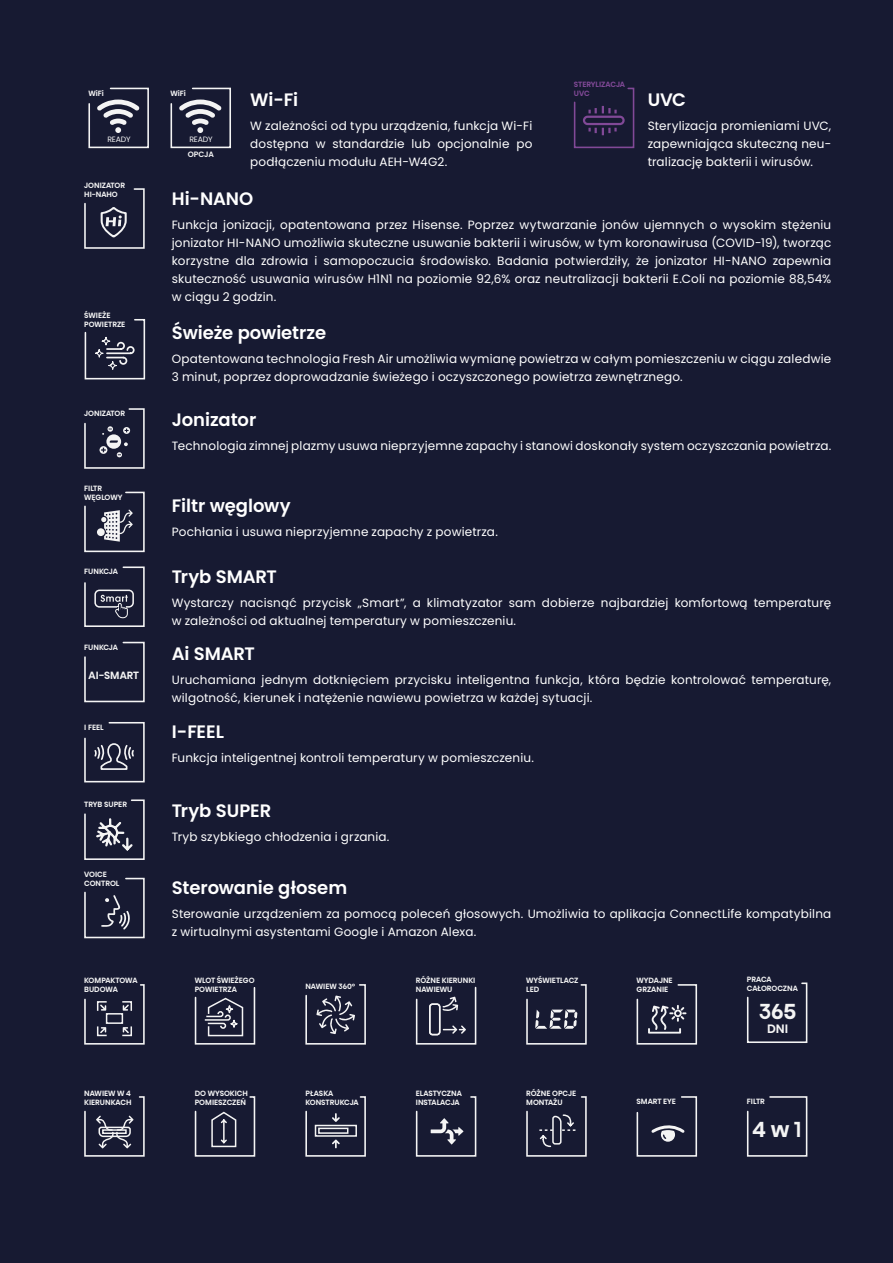
<style>
.page{position:relative;width:893px;height:1263px;background:#171a32}
.page>*{position:absolute;margin:0;border:0;box-sizing:border-box;transform-origin:0 0}
.t1{font:500 21.3px "Hisense Sans Alfabet";color:#f4f4f4}
.t2{font:600 18px "Poppins";letter-spacing:-.005em;color:#fff}
.t3{font:12px/18px "Poppins";letter-spacing:.015em;color:#fff}
.t4{font:500 12px "Hisense Sans Alfabet";color:#f4f4f4}
.t5{font:500 10.35px "Hisense Sans Alfabet";color:#f4f4f4}
.t6{font:7.8px "Poppins";letter-spacing:-.025em;color:#f4f4f4}
.t7{font:600 7.8px "Poppins";letter-spacing:-.025em;color:#f4f4f4}
.t8{font:500 7.5px/9px "Hisense Sans Alfabet";color:#f4f4f4}
.t9{font:500 7.5px/9px "Hisense Sans Alfabet";color:#814997}
</style>
<div class="page">
<svg style="left:170px;top:87px;width:61px;height:62px"></svg>
<svg style="left:88px;top:87px;width:61px;height:62px"></svg>
<svg style="left:573px;top:87px;width:62px;height:62px"></svg>
<svg style="left:84px;top:722px;width:61px;height:61px"></svg>
<svg style="left:84px;top:188px;width:61px;height:61px"></svg>
<svg style="left:84px;top:319px;width:62px;height:61px"></svg>
<svg style="left:84px;top:641px;width:61px;height:62px"></svg>
<svg style="left:84px;top:877px;width:61px;height:62px"></svg>
<svg style="left:84px;top:408px;width:61px;height:61px"></svg>
<svg style="left:84px;top:566px;width:61px;height:61px"></svg>
<svg style="left:84px;top:491px;width:61px;height:62px"></svg>
<svg style="left:84px;top:799px;width:61px;height:61px"></svg>
<svg style="left:194px;top:1096px;width:62px;height:61px"></svg>
<svg style="left:305px;top:984px;width:61px;height:61px"></svg>
<svg style="left:194px;top:987px;width:62px;height:58px"></svg>
<svg style="left:84px;top:1096px;width:61px;height:61px"></svg>
<svg style="left:84px;top:984px;width:61px;height:61px"></svg>
<svg style="left:526px;top:1096px;width:61px;height:61px"></svg>
<svg style="left:415px;top:986px;width:62px;height:59px"></svg>
<svg style="left:415px;top:1096px;width:62px;height:61px"></svg>
<svg style="left:526px;top:984px;width:61px;height:61px"></svg>
<svg style="left:636px;top:984px;width:62px;height:61px"></svg>
<svg style="left:746px;top:1096px;width:62px;height:61px"></svg>
<svg style="left:636px;top:1096px;width:62px;height:61px"></svg>
<svg style="left:746px;top:982px;width:62px;height:61px"></svg>
<svg style="left:305px;top:1096px;width:61px;height:61px"></svg>
<p class="t8" style="left:88px;top:88px;width:17px">WiFi</p>
<p class="t9" style="left:574px;top:80px;width:53px">STERYLIZACJA<br>UVC</p>
<p class="t8" style="left:171px;top:88px;width:17px">WiFi</p>
<h2 class="t2" style="left:250px;top:89px;width:50px">Wi-Fi</h2>
<p class="t3" style="left:250px;top:116px;width:284px;text-align:justify">W zależności od typu urządzenia, funkcja Wi-Fi dostępna w standardzie lub opcjonalnie po podłączeniu modułu AEH-W4G2.</p>
<p class="t6" style="left:107px;top:135px;width:25px">READY</p>
<p class="t6" style="left:189px;top:135px;width:25px">READY</p>
<p class="t7" style="left:188px;top:149px;width:27px">OPCJA</p>
<h2 class="t2" style="left:648px;top:89px;width:40px">UVC</h2>
<p class="t3" style="left:648px;top:116px;width:185px;text-align:justify">Sterylizacja promieniami UVC, zapewniająca skuteczną neu&shy;tralizację bakterii i wirusów.</p>
<p class="t8" style="left:84px;top:180px;width:43px">JONIZATOR<br>HI-NAHO</p>
<p class="t8" style="left:84px;top:311px;width:43px">ŚWIEŻE<br>POWIETRZE</p>
<p class="t8" style="left:84px;top:409px;width:43px">JONIZATOR</p>
<p class="t8" style="left:84px;top:483px;width:40px">FILTR<br>WĘGLOWY</p>
<p class="t8" style="left:84px;top:567px;width:35px">FUNKCJA</p>
<p class="t8" style="left:84px;top:642px;width:35px">FUNKCJA</p>
<p class="t5" style="left:89px;top:668px;width:52px">AI-SMART</p>
<p class="t8" style="left:84px;top:722px;width:21px">I FEEL</p>
<p class="t8" style="left:84px;top:800px;width:44px">TRYB SUPER</p>
<p class="t8" style="left:84px;top:870px;width:37px">VOICE<br>CONTROL</p>
<p class="t8" style="left:84px;top:976px;width:55px">KOMPAKTOWA<br>BUDOWA</p>
<p class="t8" style="left:84px;top:1088px;width:49px">NAWIEW W 4<br>KIERUNKACH</p>
<h2 class="t2" style="left:172px;top:188px;width:83px">Hi-NANO</h2>
<p class="t3" style="left:172px;top:216px;width:661px;text-align:justify">Funkcja jonizacji, opatentowana przez Hisense. Poprzez wytwarzanie jonów ujemnych o wysokim stężeniu jonizator HI-NANO umożliwia skuteczne usuwanie bakterii i wirusów, w tym koronawirusa (COVID-19), tworząc korzystne dla zdrowia i samopoczucia środowisko. Badania potwierdziły, że jonizator HI-NANO zapewnia skuteczność usuwania wirusów H1N1 na poziomie 92,6% oraz neutralizacji bakterii E.Coli na poziomie 88,54% w ciągu 2 godzin.</p>
<h2 class="t2" style="left:172px;top:323px;width:156px">Świeże powietrze</h2>
<p class="t3" style="left:172px;top:350px;width:661px">Opatentowana technologia Fresh Air umożliwia wymianę powietrza w całym pomieszczeniu w ciągu zaledwie<br>3 minut, poprzez doprowadzanie świeżego i oczyszczonego powietrza zewnętrznego.</p>
<h2 class="t2" style="left:172px;top:409px;width:86px">Jonizator</h2>
<p class="t3" style="left:172px;top:437px;width:661px">Technologia zimnej plazmy usuwa nieprzyjemne zapachy i stanowi doskonały system oczyszczania powietrza.</p>
<h2 class="t2" style="left:172px;top:495px;width:121px">Filtr węglowy</h2>
<p class="t3" style="left:172px;top:523px;width:328px">Pochłania i usuwa nieprzyjemne zapachy z powietrza.</p>
<h2 class="t2" style="left:172px;top:566px;width:107px">Tryb SMART</h2>
<p class="t3" style="left:172px;top:593px;width:661px">Wystarczy nacisnąć przycisk „Smart”, a klimatyzator sam dobierze najbardziej komfortową temperaturę w zależności od aktualnej temperatury w pomieszczeniu.</p>
<h2 class="t2" style="left:172px;top:644px;width:85px">Ai SMART</h2>
<p class="t3" style="left:172px;top:671px;width:661px">Uruchamiana jednym dotknięciem przycisku inteligentna funkcja, która będzie kontrolować temperaturę, wilgotność, kierunek i natężenie nawiewu powietrza w każdej sytuacji.</p>
<h2 class="t2" style="left:172px;top:721px;width:54px">I-FEEL</h2>
<p class="t3" style="left:172px;top:749px;width:364px">Funkcja inteligentnej kontroli temperatury w pomieszczeniu.</p>
<h2 class="t2" style="left:172px;top:800px;width:101px">Tryb SUPER</h2>
<p class="t3" style="left:172px;top:827px;width:219px">Tryb szybkiego chłodzenia i grzania.</p>
<h2 class="t2" style="left:172px;top:878px;width:177px">Sterowanie głosem</h2>
<p class="t3" style="left:172px;top:905px;width:661px">Sterowanie urządzeniem za pomocą poleceń głosowych. Umożliwia to aplikacja ConnectLife kompatybilna z wirtualnymi asystentami Google i Amazon Alexa.</p>
<p class="t8" style="left:195px;top:976px;width:61px">WLOT ŚWIEŻEGO<br>POWIETRZA</p>
<p class="t8" style="left:195px;top:1088px;width:55px">DO WYSOKICH<br>POMIESZCZEŃ</p>
<p class="t8" style="left:305px;top:981px;width:51px">NAWIEW 360º</p>
<p class="t8" style="left:305px;top:1088px;width:55px">PŁASKA<br>KONSTRUKCJA</p>
<p class="t8" style="left:416px;top:976px;width:61px">RÓŻNE KIERUNKI<br>NAWIEWU</p>
<p class="t8" style="left:416px;top:1088px;width:47px">ELASTYCZNA<br>INSTALACJA</p>
<p class="t8" style="left:526px;top:976px;width:54px">WYŚWIETLACZ<br>LED</p>
<p class="t8" style="left:637px;top:976px;width:38px">WYDAJNE<br>GRZANIE</p>
<p class="t8" style="left:526px;top:1088px;width:52px">RÓŻNE OPCJE<br>MONTAŻU</p>
<p class="t8" style="left:637px;top:1096px;width:41px">SMART EYE</p>
<p class="t8" style="left:747px;top:974px;width:53px">PRACA<br>CAŁOROCZNA</p>
<h1 class="t1" style="left:759px;top:996px;width:39px">365</h1>
<p class="t4" style="left:767px;top:1020px;width:23px">DNI</p>
<p class="t8" style="left:747px;top:1096px;width:20px">FILTR</p>
<h1 class="t1" style="left:752px;top:1114px;width:51px">4 w 1</h1>
</div>
